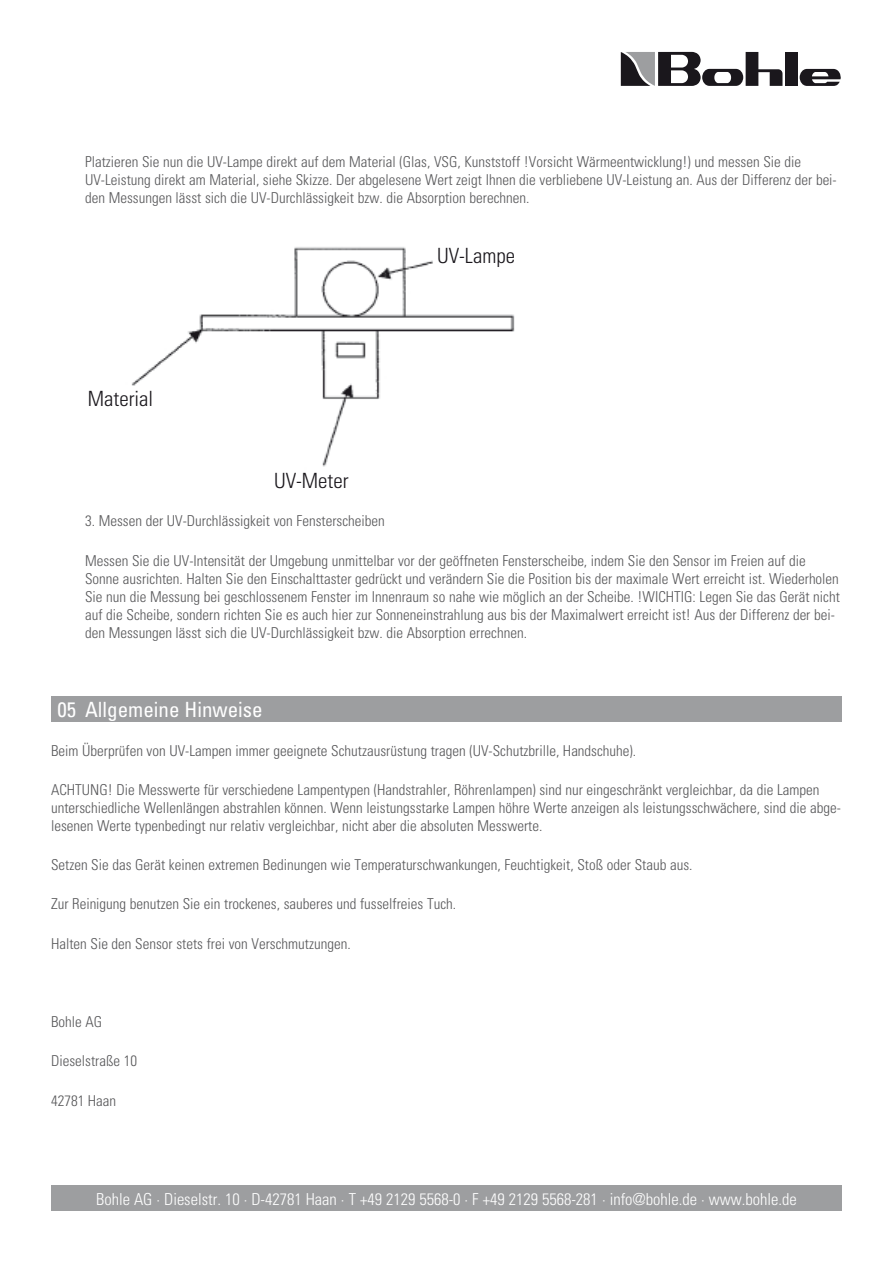
<style>
.page{position:relative;width:893px;height:1263px;background:#fff}
.page>*{position:absolute;margin:0;border:0;box-sizing:border-box;transform-origin:0 0}
.t1{font:300 condensed 21px "Univers";color:#1a171c}
.t2{font:condensed 21px "Univers";color:#fff}
.t3{font:300 condensed 16.5px "Univers";color:#fff}
.t4{font:300 condensed 15px/18px "Univers";color:#58585a}
</style>
<div class="page">
<div style="left:785px;top:52px;width:13px;height:34px;background:#1a171c"></div>
<svg style="left:800px;top:69px;width:41px;height:17px"></svg>
<svg style="left:621px;top:52px;width:161px;height:34px"></svg>
<div style="left:51px;top:1185px;width:791px;height:26px;background:#9d9ea0"></div>
<img style="left:131px;top:247px;width:384px;height:220px">
<div style="left:51px;top:696px;width:791px;height:26px;background:#9d9ea0"></div>
<div style="left:437px;top:247px;width:90px;height:29px;background:#fff"></div>
<div style="left:88px;top:389px;width:89px;height:29px;background:#fff"></div>
<p class="t4" style="left:85px;top:153px;width:753px">Platzieren Sie nun die UV-Lampe direkt auf dem Material (Glas, VSG, Kunststoff !Vorsicht Wärmeentwicklung!) und messen Sie die<br>UV-Leistung direkt am Material, siehe Skizze. Der abgelesene Wert zeigt Ihnen die verbliebene UV-Leistung an. Aus der Differenz der bei&shy;den Messungen lässt sich die UV-Durchlässigkeit bzw. die Absorption berechnen.</p>
<h1 class="t1" style="left:88px;top:386px;width:67px">Material</h1>
<h1 class="t1" style="left:274px;top:468px;width:76px">UV-Meter</h1>
<h1 class="t1" style="left:437px;top:243px;width:79px">UV-Lampe</h1>
<p class="t4" style="left:85px;top:512px;width:301px">3. Messen der UV-Durchlässigkeit von Fensterscheiben</p>
<p class="t4" style="left:85px;top:551px;width:756px">Messen Sie die UV-Intensität der Umgebung unmittelbar vor der geöffneten Fensterscheibe, indem Sie den Sensor im Freien auf die Sonne ausrichten. Halten Sie den Einschalttaster gedrückt und verändern Sie die Position bis der maximale Wert erreicht ist. Wiederholen Sie nun die Messung bei geschlossenem Fenster im Innenraum so nahe wie möglich an der Scheibe. !WICHTIG: Legen Sie das Gerät nicht auf die Scheibe, sondern richten Sie es auch hier zur Sonneneinstrahlung aus bis der Maximalwert erreicht ist! Aus der Differenz der bei&shy;den Messungen lässt sich die UV-Durchlässigkeit bzw. die Absorption errechnen.</p>
<h1 class="t2" style="left:57px;top:697px;width:207px">05 Allgemeine Hinweise</h1>
<p class="t4" style="left:51px;top:741px;width:587px">Beim Überprüfen von UV-Lampen immer geeignete Schutzausrüstung tragen (UV-Schutzbrille, Handschuhe).</p>
<p class="t4" style="left:51px;top:780px;width:791px">ACHTUNG! Die Messwerte für verschiedene Lampentypen (Handstrahler, Röhrenlampen) sind nur eingeschränkt vergleichbar, da die Lampen unterschiedliche Wellenlängen abstrahlen können. Wenn leistungsstarke Lampen höhre Werte anzeigen als leistungsschwächere, sind die abge&shy;lesenen Werte typenbedingt nur relativ vergleichbar, nicht aber die absoluten Messwerte.</p>
<p class="t4" style="left:51px;top:856px;width:643px">Setzen Sie das Gerät keinen extremen Bedinungen wie Temperaturschwankungen, Feuchtigkeit, Stoß oder Staub aus.</p>
<p class="t4" style="left:51px;top:895px;width:407px">Zur Reinigung benutzen Sie ein trockenes, sauberes und fusselfreies Tuch.</p>
<p class="t4" style="left:51px;top:934px;width:301px">Halten Sie den Sensor stets frei von Verschmutzungen.</p>
<p class="t4" style="left:51px;top:1013px;width:53px">Bohle AG</p>
<p class="t4" style="left:51px;top:1052px;width:88px">Dieselstraße 10</p>
<p class="t4" style="left:51px;top:1091px;width:67px">42781 Haan</p>
<p class="t3" style="left:96px;top:1189px;width:702px">Bohle AG · Dieselstr. 10 · D-42781 Haan · T +49 2129 5568-0 · F +49 2129 5568-281 · info@bohle.de · www.bohle.de</p>
</div>
